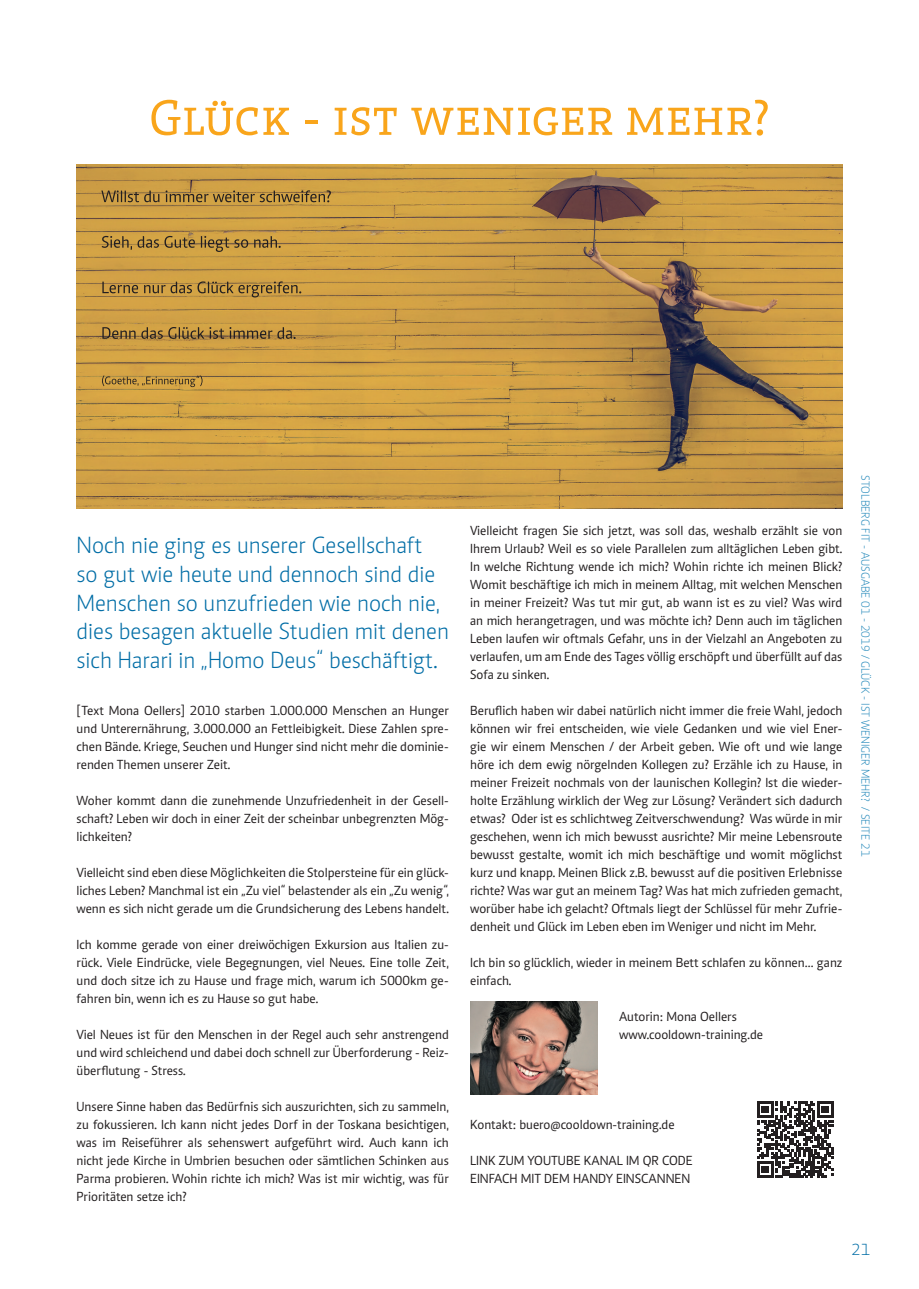
<style>
.page{position:relative;width:919px;height:1289px;background:#fff}
.page>*{position:absolute;margin:0;border:0;box-sizing:border-box;transform-origin:0 0}
.t1{font:51px "Caput Serif Smallcaps";color:#f9a51b}
.t2{font:300 24px/28.8px "Caput";color:#006da6}
.t3{font:300 16.5px "Caput";color:#006da6}
.t4{font:13.5px/18px "Caput";color:#231f20;text-align:justify}
.t5{font:300 12px "Caput";color:#278abb}
</style>
<div class="page">
<img style="left:77px;top:164px;width:765px;height:344px">
<svg style="left:102px;top:375px;width:100px;height:12px"></svg>
<svg style="left:102px;top:327px;width:193px;height:12px;background:#9d7a3b"></svg>
<svg style="left:102px;top:281px;width:199px;height:16px;background:#aa843e"></svg>
<svg style="left:102px;top:236px;width:179px;height:16px;background:#ae873e"></svg>
<svg style="left:101px;top:190px;width:230px;height:12px;background:#a07d3b"></svg>
<img style="left:470px;top:1001px;width:127px;height:93px">
<svg style="left:757px;top:1101px;width:76px;height:76px"></svg>
<h1 class="t1" style="left:149px;top:89px;width:622px">Glück - ist weniger mehr?</h1>
<h2 class="t2" style="left:77px;top:531px;width:374px">Noch nie ging es unserer Gesellschaft so gut wie heute und dennoch sind die Menschen so unzufrieden wie noch nie, dies besagen aktuelle Studien mit denen sich Harari in „Homo Deus“ beschäftigt.</h2>
<p class="t4" style="left:77px;top:701px;width:374px">[Text Mona Oellers] 2010 starben 1.000.000 Menschen an Hunger und Unterernährung, 3.000.000 an Fettleibigkeit. Diese Zahlen spre&shy;chen Bände. Kriege, Seuchen und Hunger sind nicht mehr die dominie&shy;renden Themen unserer Zeit.</p>
<p class="t4" style="left:77px;top:791px;width:374px">Woher kommt dann die zunehmende Unzufriedenheit in der Gesell&shy;schaft? Leben wir doch in einer Zeit der scheinbar unbegrenzten Mög&shy;lichkeiten?</p>
<p class="t4" style="left:77px;top:863px;width:374px">Vielleicht sind eben diese Möglichkeiten die Stolpersteine für ein glück&shy;liches Leben? Manchmal ist ein „Zu viel“ belastender als ein „Zu wenig“, wenn es sich nicht gerade um die Grundsicherung des Lebens handelt.</p>
<p class="t4" style="left:77px;top:935px;width:374px">Ich komme gerade von einer dreiwöchigen Exkursion aus Italien zu&shy;rück. Viele Eindrücke, viele Begegnungen, viel Neues. Eine tolle Zeit, und doch sitze ich zu Hause und frage mich, warum ich 5000km ge&shy;fahren bin, wenn ich es zu Hause so gut habe.</p>
<p class="t4" style="left:77px;top:1025px;width:374px">Viel Neues ist für den Menschen in der Regel auch sehr anstrengend und wird schleichend und dabei doch schnell zur Überforderung - Reiz&shy;überflutung - Stress.</p>
<p class="t4" style="left:77px;top:1097px;width:374px">Unsere Sinne haben das Bedürfnis sich auszurichten, sich zu sammeln, zu fokussieren. Ich kann nicht jedes Dorf in der Toskana besichtigen, was im Reiseführer als sehenswert aufgeführt wird. Auch kann ich nicht jede Kirche in Umbrien besuchen oder sämtlichen Schinken aus Parma probieren. Wohin richte ich mich? Was ist mir wichtig, was für Prioritäten setze ich?</p>
<p class="t4" style="left:470px;top:521px;width:374px">Vielleicht fragen Sie sich jetzt, was soll das, weshalb erzählt sie von Ihrem Urlaub? Weil es so viele Parallelen zum alltäglichen Leben gibt.<br>In welche Richtung wende ich mich? Wohin richte ich meinen Blick?<br>Womit beschäftige ich mich in meinem Alltag, mit welchen Menschen in meiner Freizeit? Was tut mir gut, ab wann ist es zu viel? Was wird an mich herangetragen, und was möchte ich? Denn auch im täglichen Leben laufen wir oftmals Gefahr, uns in der Vielzahl an Angeboten zu verlaufen, um am Ende des Tages völlig erschöpft und überfüllt auf das Sofa zu sinken.</p>
<p class="t4" style="left:470px;top:701px;width:374px">Beruflich haben wir dabei natürlich nicht immer die freie Wahl, jedoch können wir frei entscheiden, wie viele Gedanken und wie viel Ener&shy;gie wir einem Menschen / der Arbeit geben. Wie oft und wie lange höre ich dem ewig nörgelnden Kollegen zu? Erzähle ich zu Hause, in meiner Freizeit nochmals von der launischen Kollegin? Ist die wieder&shy;holte Erzählung wirklich der Weg zur Lösung? Verändert sich dadurch etwas? Oder ist es schlichtweg Zeitverschwendung? Was würde in mir geschehen, wenn ich mich bewusst ausrichte? Mir meine Lebensroute bewusst gestalte, womit ich mich beschäftige und womit möglichst kurz und knapp. Meinen Blick z.B. bewusst auf die positiven Erlebnisse richte? Was war gut an meinem Tag? Was hat mich zufrieden gemacht, worüber habe ich gelacht? Oftmals liegt der Schlüssel für mehr Zufrie&shy;denheit und Glück im Leben eben im Weniger und nicht im Mehr.</p>
<p class="t4" style="left:470px;top:953px;width:374px">Ich bin so glücklich, wieder in meinem Bett schlafen zu können… ganz einfach.</p>
<p class="t4" style="left:619px;top:1007px;width:146px">Autorin: Mona Oellers www.cooldown-training.de</p>
<p class="t5" style="left:871px;top:475px;width:382px;rotate:90deg">STOLBERG FIT - AUSGABE 01 - 2019 / Glück - ist weniger mehr? / SEITE 21</p>
<p class="t4" style="left:470px;top:1115px;width:206px">Kontakt: buero@cooldown-training.de</p>
<p class="t4" style="left:470px;top:1151px;width:224px">LINK ZUM YOUTUBE KANAL IM QR CODE<br>EINFACH MIT DEM HANDY EINSCANNEN</p>
<p class="t3" style="left:851px;top:1240px;width:20px">21</p>
</div>
